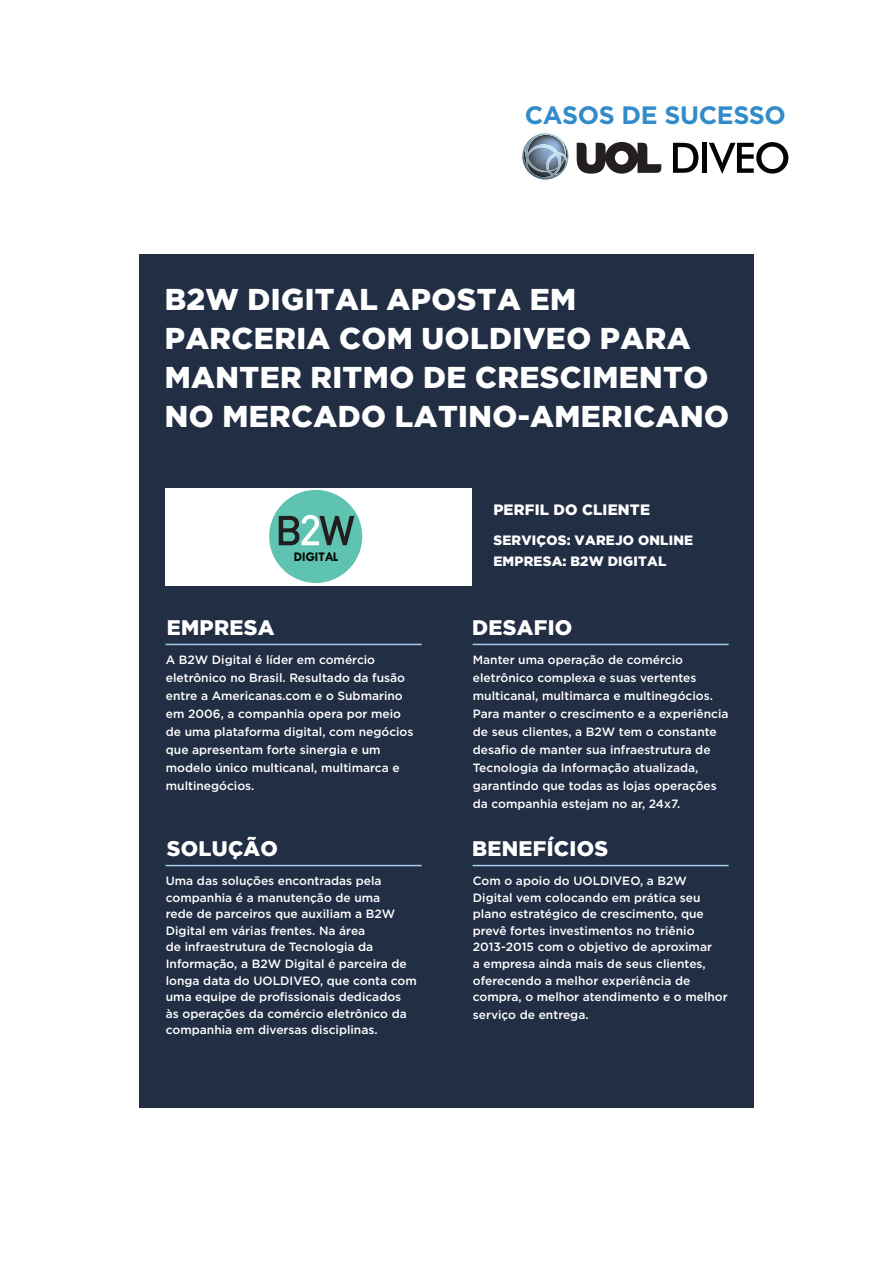
<style>
.page{position:relative;width:893px;height:1263px;background:#fff}
.page>*{position:absolute;margin:0;border:0;box-sizing:border-box;transform-origin:0 0}
.t1{font:900 30px/39px "Gotham";letter-spacing:.015em;color:#fff}
.t2{font:700 25.2px "Gotham";letter-spacing:-.015em;color:#328bca}
.t3{font:900 21px "Gotham";letter-spacing:.015em;color:#fff}
.t4{font:900 15px "Gotham";letter-spacing:.015em;color:#fff}
.t5{font:900 13.5px/21px "Gotham";letter-spacing:.015em;color:#fff}
.t6{font:700 13.35px "Tw Cen";color:#040503}
.t7{font:500 12px/16.5px "Gotham";color:#fff}
</style>
<div class="page">
<div style="left:139px;top:254px;width:615px;height:854px;background:#212e44"></div>
<hr style="left:472px;top:644px;width:257px;height:1px;background:#a5cfee">
<hr style="left:472px;top:865px;width:257px;height:1px;background:#a5cfee">
<hr style="left:166px;top:644px;width:256px;height:1px;background:#a5cfee">
<hr style="left:166px;top:865px;width:256px;height:1px;background:#a5cfee">
<div style="left:166px;top:488px;width:306px;height:98px;background:#fff"></div>
<img style="left:522px;top:133px;width:46px;height:46px">
<svg style="left:561px;top:153px;width:6px;height:6px"></svg>
<svg style="left:673px;top:143px;width:25px;height:30px"></svg>
<div style="left:702px;top:143px;width:5px;height:30px;background:#040503"></div>
<svg style="left:709px;top:142px;width:79px;height:32px"></svg>
<svg style="left:577px;top:142px;width:84px;height:32px"></svg>
<div style="left:269px;top:490px;width:93px;height:93px;background:#5ec3b0;border-radius:50%"></div>
<svg style="left:279px;top:515px;width:75px;height:30px"></svg>
<h2 class="t2" style="left:525px;top:99px;width:263px">CASOS DE SUCESSO</h2>
<h1 class="t1" style="left:165px;top:279px;width:566px">B2W DIGITAL APOSTA EM<br>PARCERIA COM UOLDIVEO PARA<br>MANTER RITMO DE CRESCIMENTO<br>NO MERCADO LATINO-AMERICANO</h1>
<p class="t6" style="left:294px;top:549px;width:46px">DIGITAL</p>
<p class="t4" style="left:493px;top:501px;width:158px">PERFIL DO CLIENTE</p>
<p class="t5" style="left:493px;top:529px;width:201px">SERVIÇOS: VAREJO ONLINE<br>EMPRESA: B2W DIGITAL</p>
<h3 class="t3" style="left:167px;top:615px;width:109px">EMPRESA</h3>
<h3 class="t3" style="left:472px;top:615px;width:102px">DESAFIO</h3>
<p class="t7" style="left:166px;top:651px;width:249px;line-height:18px">A B2W Digital é líder em comércio eletrônico no Brasil. Resultado da fusão entre a Americanas.com e o Submarino em 2006, a companhia opera por meio de uma plataforma digital, com negócios que apresentam forte sinergia e um modelo único multicanal, multimarca e multinegócios.</p>
<p class="t7" style="left:473px;top:651px;width:257px;line-height:18px">Manter uma operação de comércio eletrônico complexa e suas vertentes multicanal, multimarca e multinegócios.<br>Para manter o crescimento e a experiência de seus clientes, a B2W tem o constante desafio de manter sua infraestrutura de Tecnologia da Informação atualizada, garantindo que todas as lojas operações da companhia estejam no ar, 24x7.</p>
<h3 class="t3" style="left:167px;top:836px;width:113px">SOLUÇÃO</h3>
<h3 class="t3" style="left:472px;top:836px;width:137px">BENEFÍCIOS</h3>
<p class="t7" style="left:166px;top:873px;width:252px">Uma das soluções encontradas pela companhia é a manutenção de uma<br>rede de parceiros que auxiliam a B2W Digital em várias frentes. Na área<br>de infraestrutura de Tecnologia da Informação, a B2W Digital é parceira de longa data do UOLDIVEO, que conta com uma equipe de profissionais dedicados às operações da comércio eletrônico da companhia em diversas disciplinas.</p>
<p class="t7" style="left:473px;top:873px;width:256px">Com o apoio do UOLDIVEO, a B2W Digital vem colocando em prática seu plano estratégico de crescimento, que prevê fortes investimentos no triênio 2013-2015 com o objetivo de aproximar<br>a empresa ainda mais de seus clientes, oferecendo a melhor experiência de compra, o melhor atendimento e o melhor</p>
<p class="t7" style="left:473px;top:1006px;width:117px">serviço de entrega.</p>
</div>
